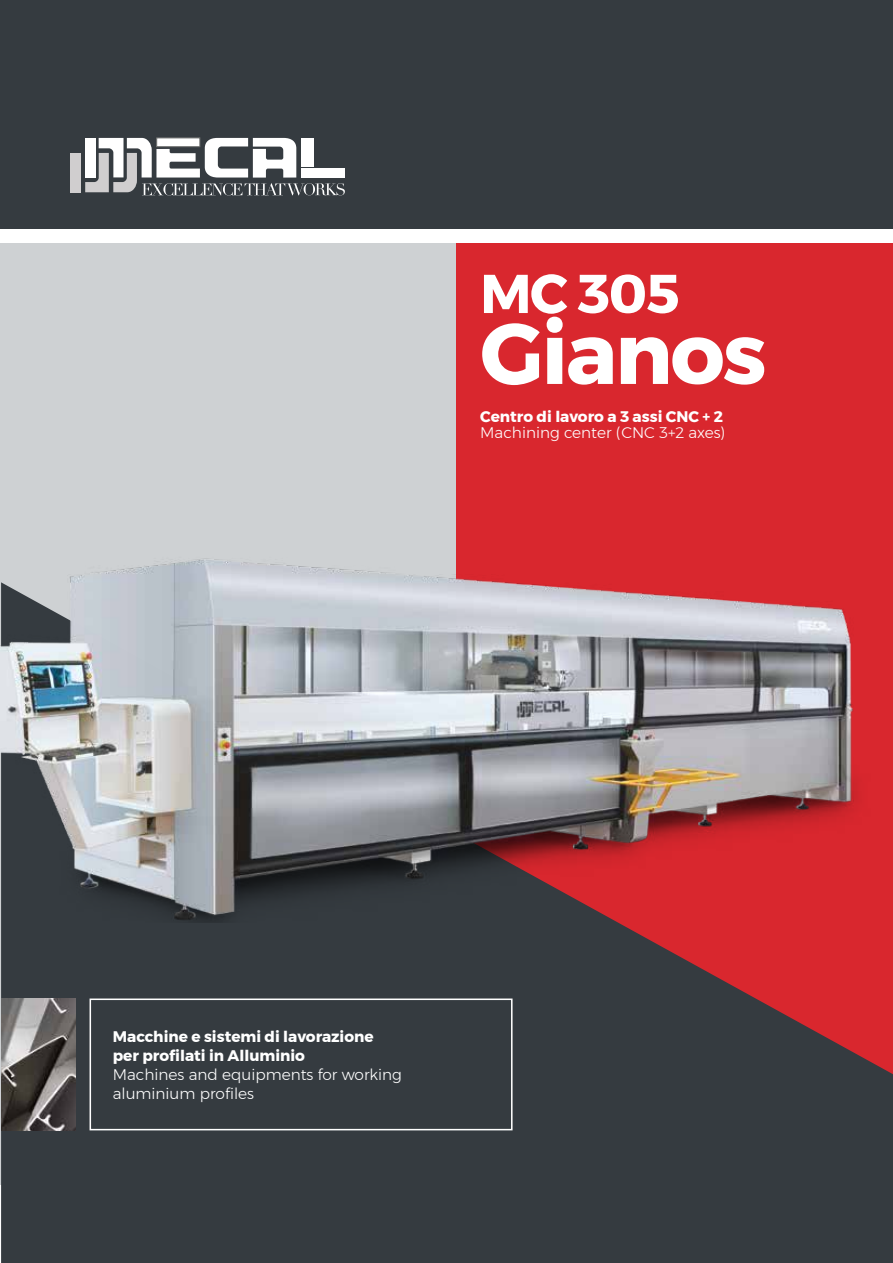
<style>
.page{position:relative;width:893px;height:1263px;background:#fff}
.page>*{position:absolute;margin:0;border:0;box-sizing:border-box;transform-origin:0 0}
.t1{font:700 85.2px "Montserrat";letter-spacing:-.025em;color:#fff}
.t2{font:700 54.6px "Montserrat";color:#fff}
.t3{font:700 15.3px/19.2px "Montserrat";color:#fff}
.t4{font:300 15.3px/19.2px "Montserrat";color:#fff}
</style>
<div class="page">
<div style="left:0;top:243px;width:457px;height:941px;background:#ced1d3"></div>
<div style="left:457px;top:243px;width:436px;height:879px;background:#d9272e"></div>
<svg style="left:1px;top:922px;width:892px;height:341px;background:#40393e"></svg>
<div style="left:0;top:0;width:893px;height:228px;background:#353b40"></div>
<div style="left:71px;top:153px;width:10px;height:39px;background:#d0cecf"></div>
<svg style="left:85px;top:138px;width:260px;height:57px"></svg>
<div style="left:90px;top:998px;width:423px;height:132px;border:2px solid #fff"></div>
<img style="left:1px;top:998px;width:75px;height:132px">
<img style="left:0;top:550px;width:858px;height:372px">
<h2 class="t2" style="left:480px;top:250px;width:201px">MC 305</h2>
<h1 class="t1" style="left:480px;top:285px;width:288px">Gianos</h1>
<p class="t3" style="left:480px;top:407px;width:244px">Centro di lavoro a 3 assi CNC + 2</p>
<p class="t4" style="left:480px;top:422px;width:247px">Machining center (CNC 3+2 axes)</p>
<p class="t3" style="left:113px;top:1027px;width:262px">Macchine e sistemi di lavorazione per profilati in Alluminio</p>
<p class="t4" style="left:113px;top:1065px;width:291px">Machines and equipments for working aluminium profiles</p>
</div>
